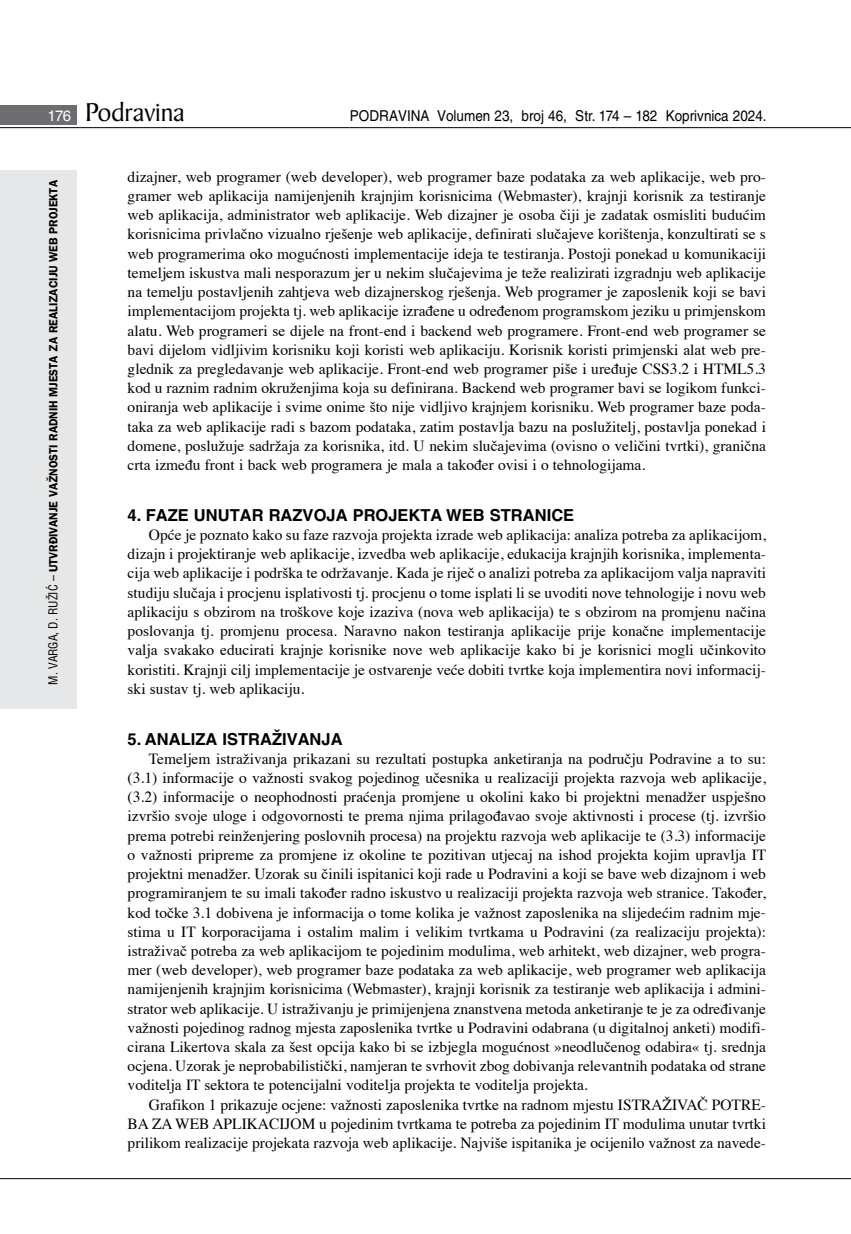
<style>
.page{position:relative;width:851px;height:1234px;background:#fff}
.page>*{position:absolute;margin:0;border:0;box-sizing:border-box;transform-origin:0 0}
.t1{font:27.6px "Baker Signet BT";color:#000}
.t2{font:700 16.5px "Helvetica LT Skin 29";color:#000}
.t3{font:15.45px/19.2px "Times";color:#000;text-align:justify}
.t4{font:15px "Helvetica LT Skin 29";color:#000;scale:.9 1}
.t5{font:600 12px "ITC Franklin Gothic Skin 29";letter-spacing:-.005em;color:#000;scale:.95 1}
.s1{font-family:"Helvetica LT Skin 29";font-size:15px;color:#fff}
.s2{font-family:"Helvetica LT Skin 29";font-weight:400;font-stretch:condensed}
</style>
<div class="page">
<div style="left:0;top:170px;width:77px;height:538px;background:#e6e7e8"></div>
<div style="left:0;top:105px;width:77px;height:19px;background:#6d6e71"></div>
<hr style="left:0;top:127px;width:850px;height:1px;background:#000">
<hr style="left:0;top:1177px;width:850px;height:1px;background:#000">
<h1 class="t1" style="left:47px;top:95px;width:139px"><span class="s1">176</span> Podravina</h1>
<p class="t4" style="left:350px;top:107px;width:464px">PODRAVINA Volumen 23, broj 46, Str. 174 – 182 Koprivnica 2024.</p>
<p class="t5" style="left:46px;top:684px;width:532px;rotate:-90deg"><span class="s2">M. VARGA, D. RUŽIĆ –</span> UTVRĐIVANJE VAŽNOSTI RADNIH MJESTA ZA REALIZACIJU WEB PROJEKTA</p>
<p class="t3" style="left:128px;top:166px;width:639px">dizajner, web programer (web developer), web programer baze podataka za web aplikacije, web pro&shy;gramer web aplikacija namijenjenih krajnjim korisnicima (Webmaster), krajnji korisnik za testiranje web aplikacija, administrator web aplikacije. Web dizajner je osoba čiji je zadatak osmisliti budućim korisnicima privlačno vizualno rješenje web aplikacije, definirati slučajeve korištenja, konzultirati se s web programerima oko mogućnosti implementacije ideja te testiranja. Postoji ponekad u komunikaciji temeljem iskustva mali nesporazum jer u nekim slučajevima je teže realizirati izgradnju web aplikacije na temelju postavljenih zahtjeva web dizajnerskog rješenja. Web programer je zaposlenik koji se bavi implementacijom projekta tj. web aplikacije izrađene u određenom programskom jeziku u primjenskom alatu. Web programeri se dijele na front-end i backend web programere. Front-end web programer se bavi dijelom vidljivim korisniku koji koristi web aplikaciju. Korisnik koristi primjenski alat web pre&shy;glednik za pregledavanje web aplikacije. Front-end web programer piše i uređuje CSS3.2 i HTML5.3 kod u raznim radnim okruženjima koja su definirana. Backend web programer bavi se logikom funkci&shy;oniranja web aplikacije i svime onime što nije vidljivo krajnjem korisniku. Web programer baze poda&shy;taka za web aplikacije radi s bazom podataka, zatim postavlja bazu na poslužitelj, postavlja ponekad i domene, poslužuje sadržaja za korisnika, itd. U nekim slučajevima (ovisno o veličini tvrtki), granična crta između front i back web programera je mala a također ovisi i o tehnologijama.</p>
<p class="t2" style="left:128px;top:505px;width:448px">4. FAZE UNUTAR RAZVOJA PROJEKTA WEB STRANICE</p>
<p class="t3" style="left:128px;top:524px;width:639px;text-indent:21px">Opće je poznato kako su faze razvoja projekta izrade web aplikacija: analiza potreba za aplikacijom, dizajn i projektiranje web aplikacije, izvedba web aplikacije, edukacija krajnjih korisnika, implementa&shy;cija web aplikacije i podrška te održavanje. Kada je riječ o analizi potreba za aplikacijom valja napraviti studiju slučaja i procjenu isplativosti tj. procjenu o tome isplati li se uvoditi nove tehnologije i novu web aplikaciju s obzirom na troškove koje izaziva (nova web aplikacija) te s obzirom na promjenu načina poslovanja tj. promjenu procesa. Naravno nakon testiranja aplikacije prije konačne implementacije valja svakako educirati krajnje korisnike nove web aplikacije kako bi je korisnici mogli učinkovito koristiti. Krajnji cilj implementacije je ostvarenje veće dobiti tvrtke koja implementira novi informacij&shy;ski sustav tj. web aplikaciju.</p>
<p class="t2" style="left:128px;top:728px;width:216px">5. ANALIZA ISTRAŽIVANJA</p>
<p class="t3" style="left:128px;top:747px;width:640px;text-indent:21px">Temeljem istraživanja prikazani su rezultati postupka anketiranja na području Podravine a to su: (3.1) informacije o važnosti svakog pojedinog učesnika u realizaciji projekta razvoja web aplikacije, (3.2) informacije o neophodnosti praćenja promjene u okolini kako bi projektni menadžer uspješno izvršio svoje uloge i odgovornosti te prema njima prilagođavao svoje aktivnosti i procese (tj. izvršio prema potrebi reinženjering poslovnih procesa) na projektu razvoja web aplikacije te (3.3) informacije o važnosti pripreme za promjene iz okoline te pozitivan utjecaj na ishod projekta kojim upravlja IT projektni menadžer. Uzorak su činili ispitanici koji rade u Podravini a koji se bave web dizajnom i web programiranjem te su imali također radno iskustvo u realizaciji projekta razvoja web stranice. Također, kod točke 3.1 dobivena je informacija o tome kolika je važnost zaposlenika na slijedećim radnim mje&shy;stima u IT korporacijama i ostalim malim i velikim tvrtkama u Podravini (za realizaciju projekta): istraživač potreba za web aplikacijom te pojedinim modulima, web arhitekt, web dizajner, web progra&shy;mer (web developer), web programer baze podataka za web aplikacije, web programer web aplikacija namijenjenih krajnjim korisnicima (Webmaster), krajnji korisnik za testiranje web aplikacija i admini&shy;strator web aplikacije. U istraživanju je primijenjena znanstvena metoda anketiranje te je za određivanje važnosti pojedinog radnog mjesta zaposlenika tvrtke u Podravini odabrana (u digitalnoj anketi) modifi&shy;cirana Likertova skala za šest opcija kako bi se izbjegla mogućnost »neodlučenog odabira« tj. srednja ocjena. Uzorak je neprobabilistički, namjeran te svrhovit zbog dobivanja relevantnih podataka od strane voditelja IT sektora te potencijalni voditelja projekta te voditelja projekta.</p>
<p class="t3" style="left:128px;top:1093px;width:639px;text-indent:21px">Grafikon 1 prikazuje ocjene: važnosti zaposlenika tvrtke na radnom mjestu ISTRAŽIVAČ POTRE-BA ZA WEB APLIKACIJOM u pojedinim tvrtkama te potreba za pojedinim IT modulima unutar tvrtki prilikom realizacije projekata razvoja web aplikacije. Najviše ispitanika je ocijenilo važnost za navede-</p>
</div>
